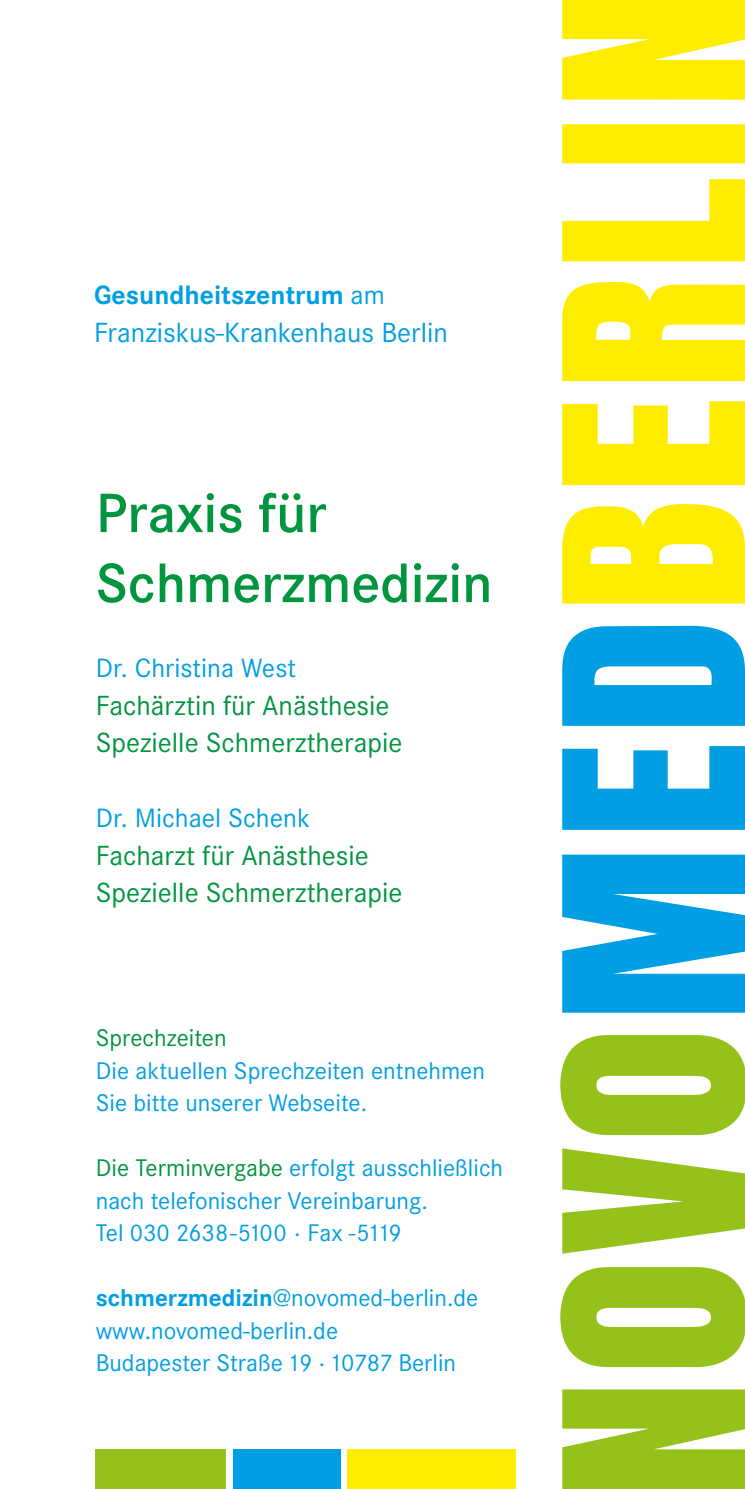
<style>
.page{position:relative;width:745px;height:1489px;background:#fff}
.page>*{position:absolute;margin:0;border:0;box-sizing:border-box;transform-origin:0 0}
.t1{font:600 57.5px/70px "Corporate S";color:#00953e}
.t2{font:28.75px/37.5px "Corporate S";color:#00953e}
.t3{font:28.75px "Corporate S";color:#009ee3}
.t4{font:27.5px "Corporate S";color:#009ee3}
.t5{font:700 27.5px "Corporate S";color:#009ee3}
.t6{font:25px/32.5px "Corporate S";color:#009ee3}
.t7{font:25px "Corporate S";color:#00953e}
.s1{font-weight:400}
.s2{color:#00953e}
.s3{font-weight:700}
</style>
<div class="page">
<div style="left:96px;top:1449px;width:130px;height:39px;background:#94c11a"></div>
<div style="left:232px;top:1449px;width:108px;height:39px;background:#009ee3"></div>
<div style="left:347px;top:1449px;width:168px;height:39px;background:#ffed00"></div>
<svg style="left:562px;top:0;width:182px;height:603px;fill:#ffed00"></svg>
<svg style="left:562px;top:625px;width:182px;height:387px;fill:#009ee3"></svg>
<svg style="left:560px;top:1035px;width:184px;height:453px;fill:#94c11a"></svg>
<p class="t5" style="left:94px;top:276px;width:292px">Gesundheitszentrum <span class="s1">am</span></p>
<p class="t3" style="left:94px;top:313px;width:355px">Franziskus-Krankenhaus Berlin</p>
<h1 class="t1" style="left:96px;top:479px;width:398px">Praxis für<br>Schmerzmedizin</h1>
<p class="t4" style="left:96px;top:650px;width:202px">Dr. Christina West</p>
<p class="t2" style="left:96px;top:685px;width:308px">Fachärztin für Anästhesie<br>Spezielle Schmerztherapie</p>
<p class="t4" style="left:96px;top:800px;width:216px">Dr. Michael Schenk</p>
<p class="t2" style="left:96px;top:835px;width:308px">Facharzt für Anästhesie<br>Spezielle Schmerztherapie</p>
<p class="t7" style="left:96px;top:1021px;width:132px">Sprechzeiten</p>
<p class="t6" style="left:96px;top:1053px;width:390px">Die aktuellen Sprechzeiten entnehmen<br>Sie bitte unserer Webseite.</p>
<p class="t6" style="left:96px;top:1150px;width:408px"><span class="s2">Die Terminvergabe</span> erfolgt ausschließlich nach telefonischer Vereinbarung.<br>Tel 030 2638-5100 · Fax -5119</p>
<p class="t6" style="left:96px;top:1280px;width:384px"><span class="s3">schmerzmedizin</span>@novomed-berlin.de www.novomed-berlin.de<br>Budapester Straße 19 · 10787 Berlin</p>
</div>
